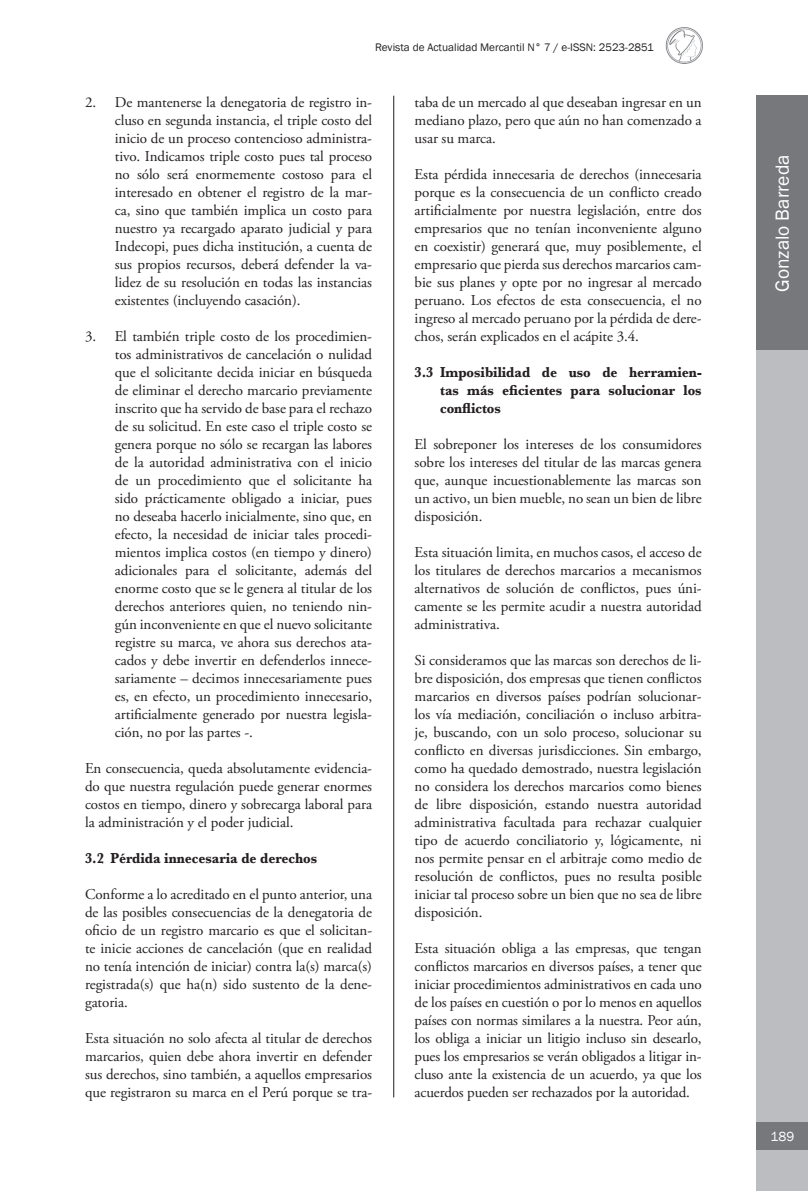
<style>
.page{position:relative;width:808px;height:1191px;background:#fff}
.page>*{position:absolute;margin:0;border:0;box-sizing:border-box;transform-origin:0 0}
.t1{font:19.5px "Franklin Gothic";color:#fff}
.t2{font:15px/18px "Adobe Garamond Pro";letter-spacing:-.005em;color:#231f20;text-align:justify}
.t3{font:700 15px/18px "Baskerville MT Std";letter-spacing:-.005em;color:#231f20;text-align:justify;scale:.9 1}
.t4{font:13.5px "Franklin Gothic";color:#fff}
.t5{font:11.25px "Franklin Gothic";color:#231f20}
</style>
<div class="page">
<div style="left:757px;top:96px;width:51px;height:255px;background:#76787b"></div>
<div style="left:757px;top:351px;width:51px;height:840px;background:#bcbdc0"></div>
<div style="left:757px;top:1122px;width:51px;height:27px;background:#76787b"></div>
<img style="left:665px;top:27px;width:38px;height:36px">
<hr style="left:393px;top:96px;width:1px;height:1001px;background:#231f20">
<p class="t5" style="left:375px;top:40px;width:280px">Revista de Actualidad Mercantil N° 7 / e-ISSN: 2523-2851</p>
<p class="t2" style="left:115px;top:93px;width:259px;text-indent:-30px">2. De mantenerse la denegatoria de registro in&shy;cluso en segunda instancia, el triple costo del inicio de un proceso contencioso administra&shy;tivo. Indicamos triple costo pues tal proceso no sólo será enormemente costoso para el interesado en obtener el registro de la mar&shy;ca, sino que también implica un costo para nuestro ya recargado aparato judicial y para Indecopi, pues dicha institución, a cuenta de sus propios recursos, deberá defender la va&shy;lidez de su resolución en todas las instancias existentes (incluyendo casación).</p>
<p class="t2" style="left:115px;top:327px;width:259px;text-indent:-30px">3. El también triple costo de los procedimien&shy;tos administrativos de cancelación o nulidad que el solicitante decida iniciar en búsqueda de eliminar el derecho marcario previamente inscrito que ha servido de base para el rechazo de su solicitud. En este caso el triple costo se genera porque no sólo se recargan las labores de la autoridad administrativa con el inicio de un procedimiento que el solicitante ha sido prácticamente obligado a iniciar, pues no deseaba hacerlo inicialmente, sino que, en efecto, la necesidad de iniciar tales procedi&shy;mientos implica costos (en tiempo y dinero) adicionales para el solicitante, además del enorme costo que se le genera al titular de los derechos anteriores quien, no teniendo nin&shy;gún inconveniente en que el nuevo solicitante registre su marca, ve ahora sus derechos ata&shy;cados y debe invertir en defenderlos innece&shy;sariamente – decimos innecesariamente pues es, en efecto, un procedimiento innecesario, artificialmente generado por nuestra legisla&shy;ción, no por las partes -.</p>
<p class="t2" style="left:85px;top:759px;width:289px">En consecuencia, queda absolutamente evidencia&shy;do que nuestra regulación puede generar enormes costos en tiempo, dinero y sobrecarga laboral para la administración y el poder judicial.</p>
<p class="t3" style="left:85px;top:849px;width:259px">3.2 Pérdida innecesaria de derechos</p>
<p class="t2" style="left:85px;top:885px;width:289px">Conforme a lo acreditado en el punto anterior, una de las posibles consecuencias de la denegatoria de oficio de un registro marcario es que el solicitan&shy;te inicie acciones de cancelación (que en realidad no tenía intención de iniciar) contra la(s) marca(s) registrada(s) que ha(n) sido sustento de la dene&shy;gatoria.</p>
<p class="t2" style="left:85px;top:1029px;width:289px">Esta situación no solo afecta al titular de derechos marcarios, quien debe ahora invertir en defender sus derechos, sino también, a aquellos empresarios que registraron su marca en el Perú porque se tra-</p>
<p class="t2" style="left:415px;top:93px;width:289px">taba de un mercado al que deseaban ingresar en un mediano plazo, pero que aún no han comenzado a usar su marca.</p>
<p class="t2" style="left:415px;top:165px;width:289px">Esta pérdida innecesaria de derechos (innecesaria porque es la consecuencia de un conflicto creado artificialmente por nuestra legislación, entre dos empresarios que no tenían inconveniente alguno en coexistir) generará que, muy posiblemente, el empresario que pierda sus derechos marcarios cam&shy;bie sus planes y opte por no ingresar al mercado peruano. Los efectos de esta consecuencia, el no ingreso al mercado peruano por la pérdida de dere&shy;chos, serán explicados en el acápite 3.4.</p>
<p class="t3" style="left:440px;top:363px;width:292px;text-indent:-26px">3.3 Imposibilidad de uso de herramien&shy;tas más eficientes para solucionar los conflictos</p>
<p class="t2" style="left:415px;top:435px;width:289px">El sobreponer los intereses de los consumidores sobre los intereses del titular de las marcas genera que, aunque incuestionablemente las marcas son un activo, un bien mueble, no sean un bien de libre disposición.</p>
<p class="t2" style="left:415px;top:543px;width:289px">Esta situación limita, en muchos casos, el acceso de los titulares de derechos marcarios a mecanismos alternativos de solución de conflictos, pues úni&shy;camente se les permite acudir a nuestra autoridad administrativa.</p>
<p class="t2" style="left:415px;top:651px;width:289px">Si consideramos que las marcas son derechos de li&shy;bre disposición, dos empresas que tienen conflictos marcarios en diversos países podrían solucionar&shy;los vía mediación, conciliación o incluso arbitra&shy;je, buscando, con un solo proceso, solucionar su conflicto en diversas jurisdicciones. Sin embargo, como ha quedado demostrado, nuestra legislación no considera los derechos marcarios como bienes de libre disposición, estando nuestra autoridad administrativa facultada para rechazar cualquier tipo de acuerdo conciliatorio y, lógicamente, ni nos permite pensar en el arbitraje como medio de resolución de conflictos, pues no resulta posible iniciar tal proceso sobre un bien que no sea de libre disposición.</p>
<p class="t2" style="left:415px;top:939px;width:289px">Esta situación obliga a las empresas, que tengan conflictos marcarios en diversos países, a tener que iniciar procedimientos administrativos en cada uno de los países en cuestión o por lo menos en aquellos países con normas similares a la nuestra. Peor aún, los obliga a iniciar un litigio incluso sin desearlo, pues los empresarios se verán obligados a litigar in&shy;cluso ante la existencia de un acuerdo, ya que los acuerdos pueden ser rechazados por la autoridad.</p>
<h1 class="t1" style="left:770px;top:292px;width:139px;rotate:-90deg">Gonzalo Barreda</h1>
<p class="t4" style="left:771px;top:1127px;width:25px">189</p>
</div>
